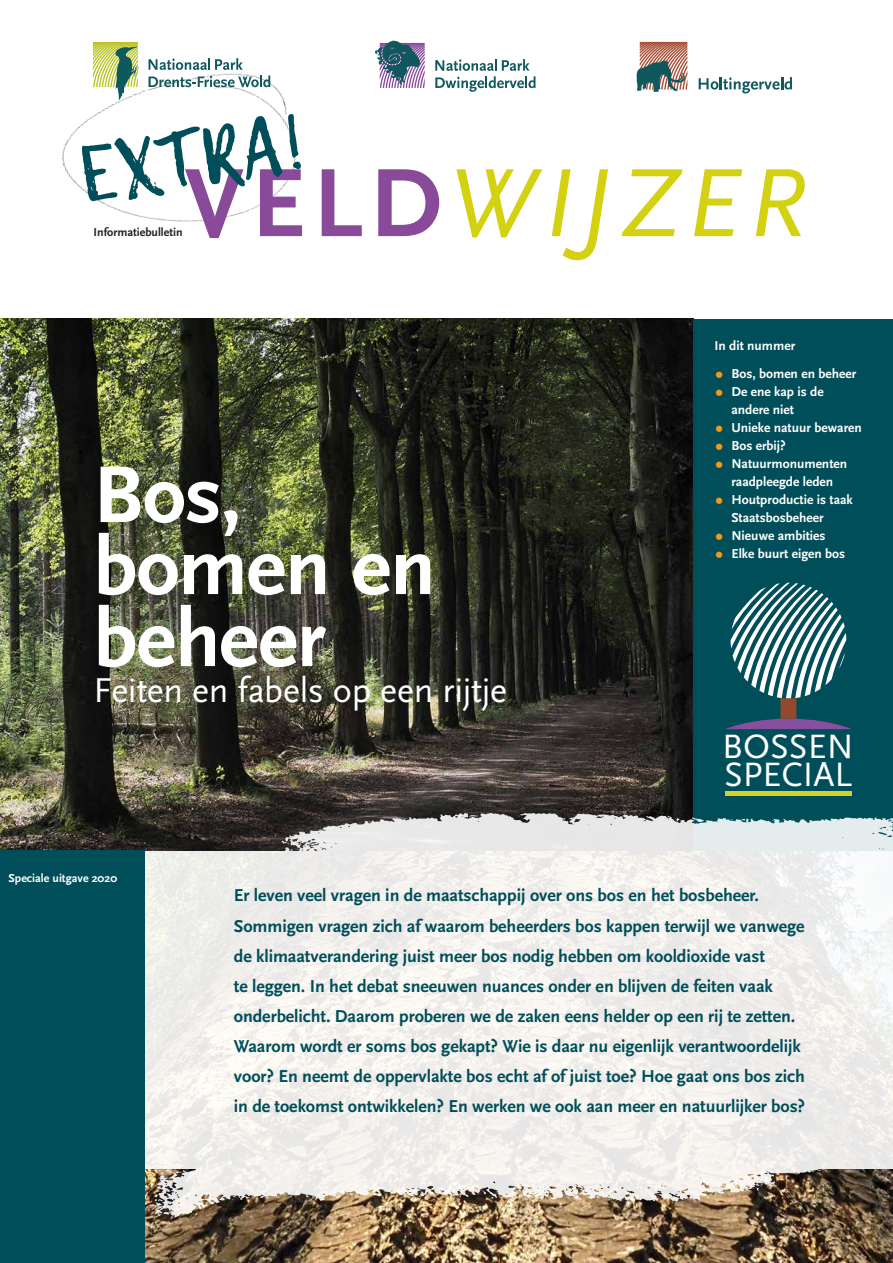
<style>
.page{position:relative;width:893px;height:1263px;background:#fff}
.page>*{position:absolute;margin:0;border:0;box-sizing:border-box;transform-origin:0 0}
.t1{font:italic 101.25px "Scala Sans OT";letter-spacing:.07em;color:#d4d110}
.t2{font:700 84px/72px "Scala Sans OT";letter-spacing:-.01em;color:#fff}
.t3{font:78px "Lemon Tuesday";color:#004e59}
.t4{font:36px "Scala Sans OT";letter-spacing:-.005em;color:#fff}
.t5{font:35.25px/28px "Scala Sans OT";color:#fff}
.t6{font:700 18px/30px "Scala Sans OT";letter-spacing:-.005em;color:#004e59}
.t7{font:700 13.5px/18px "Scala Sans OT";color:#fff}
.t8{font:700 12px "Scala Sans OT";color:#fff}
.t9{font:700 12px "Scala Sans OT";color:#231f20}
.s1{font-weight:700;font-style:normal;color:#894a9a}
.s2{font-weight:400;font-size:27px;color:#f7971d}
</style>
<div class="page">
<img style="left:145px;top:1169px;width:748px;height:94px">
<div style="left:145px;top:850px;width:748px;height:319px;background:#f1efec"></div>
<img style="left:0;top:319px;width:693px;height:531px">
<svg style="left:375px;top:41px;width:50px;height:47px"></svg>
<svg style="left:435px;top:59px;width:100px;height:33px"></svg>
<svg style="left:699px;top:77px;width:93px;height:16px"></svg>
<svg style="left:637px;top:42px;width:50px;height:50px;background:#94867e"></svg>
<div style="left:0;top:850px;width:145px;height:413px;background:#004e59"></div>
<div style="left:693px;top:319px;width:200px;height:531px;background:#004e59"></div>
<img style="left:266px;top:790px;width:627px;height:60px">
<img style="left:149px;top:1169px;width:717px;height:56px">
<svg style="left:726px;top:583px;width:125px;height:146px"></svg>
<div style="left:725px;top:791px;width:127px;height:5px;background:#d5d227"></div>
<img style="left:62px;top:47px;width:234px;height:175px">
<svg style="left:93px;top:42px;width:47px;height:58px"></svg>
<svg style="left:149px;top:58px;width:121px;height:29px"></svg>
<h3 class="t3" style="left:72px;top:131px;width:230px;rotate:-9deg">EXTRA!</h3>
<h1 class="t1" style="left:185px;top:148px;width:623px"><span class="s1">VELD</span>WIJZER</h1>
<p class="t9" style="left:94px;top:225px;width:91px">Informatiebulletin</p>
<h2 class="t2" style="left:94px;top:460px;width:344px">Bos, bomen en beheer</h2>
<h3 class="t4" style="left:94px;top:671px;width:415px">Feiten en fabels op een rijtje</h3>
<p class="t8" style="left:9px;top:871px;width:110px">Speciale uitgave 2020</p>
<p class="t7" style="left:714px;top:337px;width:82px">In dit nummer</p>
<p class="t7" style="left:714px;top:365px;width:143px"><span class="s2">•</span> Bos, bomen en beheer</p>
<p class="t7" style="left:731px;top:383px;width:94px;text-indent:-17px"><span class="s2">•</span> De ene kap is de andere niet</p>
<p class="t7" style="left:714px;top:419px;width:149px"><span class="s2">•</span> Unieke natuur bewaren</p>
<p class="t7" style="left:714px;top:437px;width:73px"><span class="s2">•</span> Bos erbij?</p>
<p class="t7" style="left:714px;top:455px;width:134px;text-align:center"><span class="s2">•</span> Natuurmonumenten raadpleegde leden</p>
<p class="t7" style="left:731px;top:491px;width:123px;text-indent:-17px"><span class="s2">•</span> Houtproductie is taak<br>Staatsbosbeheer</p>
<p class="t7" style="left:714px;top:527px;width:113px"><span class="s2">•</span> Nieuwe ambities</p>
<p class="t7" style="left:714px;top:545px;width:132px"><span class="s2">•</span> Elke buurt eigen bos</p>
<h3 class="t5" style="left:722px;top:734px;width:133px">BOSSEN<br>SPECIAL</h3>
<p class="t6" style="left:234px;top:881px;width:573px">Er leven veel vragen in de maatschappij over ons bos en het bosbeheer.<br>Sommigen vragen zich af waarom beheerders bos kappen terwijl we vanwege de klimaatverandering juist meer bos nodig hebben om kooldioxide vast<br>te leggen. In het debat sneeuwen nuances onder en blijven de feiten vaak onderbelicht. Daarom proberen we de zaken eens helder op een rij te zetten.<br>Waarom wordt er soms bos gekapt? Wie is daar nu eigenlijk verantwoordelijk voor? En neemt de oppervlakte bos echt af of juist toe? Hoe gaat ons bos zich in de toekomst ontwikkelen? En werken we ook aan meer en natuurlijker bos?</p>
</div>
